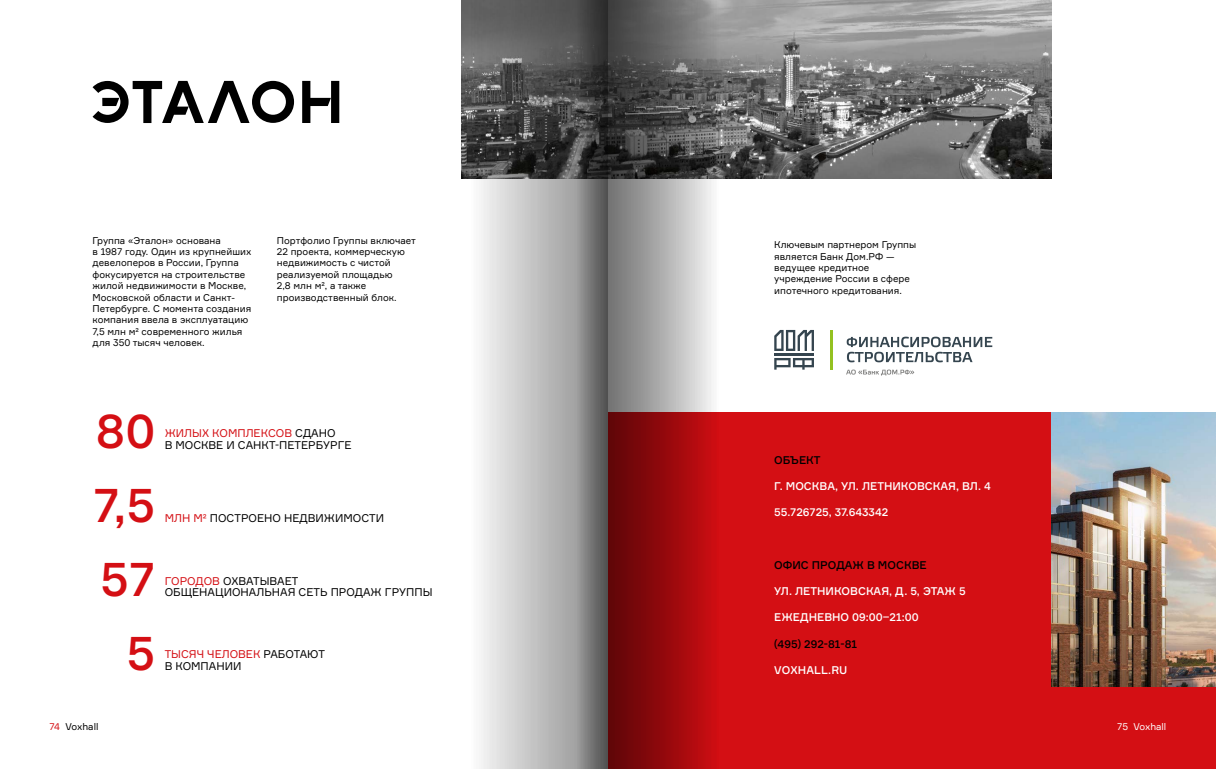
<style>
.page{position:relative;width:1216px;height:769px;background:#fff}
.page>*{position:absolute;margin:0;border:0;box-sizing:border-box;transform-origin:0 0}
.t1{font:500 47.25px "Formular";color:#d40f14}
.t2{font:10.94px/11.4px "Formular";color:#000}
.t3{font:500 10.94px "Formular";color:#fff}
.t4{font:500 10.94px "Formular";color:#000}
.t5{font:9.62px/11.4px "Formular";color:#000}
.t6{font:9.62px "Formular";color:#fff}
.s1{color:#d40f14}
</style>
<div class="page">
<div style="left:608px;top:687px;width:607px;height:82px;background:#d40f14"></div>
<svg style="left:93px;top:81px;width:246px;height:42px"></svg>
<img style="left:607px;top:0;width:444px;height:179px">
<div style="left:608px;top:413px;width:443px;height:356px;background:#d40f14"></div>
<img style="left:1051px;top:413px;width:164px;height:274px">
<svg style="left:846px;top:370px;width:68px;height:5px"></svg>
<svg style="left:846px;top:337px;width:146px;height:25px"></svg>
<hr style="left:830px;top:330px;width:2px;height:40px;background:#94c120">
<svg style="left:461px;top:0;width:96px;height:769px"></svg>
<svg style="left:557px;top:0;width:50px;height:769px"></svg>
<svg style="left:608px;top:0;width:220px;height:769px"></svg>
<p class="t5" style="left:93px;top:234px;width:160px">Группа «Эталон» основана<br>в 1987 году. Один из крупнейших девелоперов в России, Группа фокусируется на строительстве жилой недвижимости в Москве,<br>Московской области и Санкт-<br>Петербурге. С момента создания компания ввела в эксплуатацию<br>7,5 млн м2 современного жилья для 350 тысяч человек.</p>
<p class="t5" style="left:277px;top:234px;width:140px">Портфолио Группы включает<br>22 проекта, коммерческую недвижимость с чистой реализуемой площадью<br>2,8 млн м2, а также производственный блок.</p>
<p class="t5" style="left:774px;top:239px;width:143px">Ключевым партнером Группы является Банк Дом.РФ — ведущее кредитное учреждение России в сфере ипотечного кредитования.</p>
<h1 class="t1" style="left:96px;top:402px;width:61px">80</h1>
<p class="t2" style="left:165px;top:427px;width:188px"><span class="s1">ЖИЛЫХ КОМПЛЕКСОВ</span> СДАНО<br>В МОСКВЕ И САНКТ-ПЕТЕРБУРГЕ</p>
<h1 class="t1" style="left:93px;top:476px;width:64px">7,5</h1>
<p class="t2" style="left:165px;top:512px;width:221px"><span class="s1">МЛН М2</span> ПОСТРОЕНО НЕДВИЖИМОСТИ</p>
<h1 class="t1" style="left:100px;top:550px;width:57px">57</h1>
<p class="t2" style="left:165px;top:575px;width:269px"><span class="s1">ГОРОДОВ</span> ОХВАТЫВАЕТ<br>ОБЩЕНАЦИОНАЛЬНАЯ СЕТЬ ПРОДАЖ ГРУППЫ</p>
<h1 class="t1" style="left:127px;top:624px;width:30px">5</h1>
<p class="t2" style="left:165px;top:648px;width:162px"><span class="s1">ТЫСЯЧ ЧЕЛОВЕК</span> РАБОТАЮТ<br>В КОМПАНИИ</p>
<p class="t5" style="left:50px;top:720px;width:50px"><span class="s1">74</span> Voxhall</p>
<p class="t4" style="left:774px;top:453px;width:48px">ОБЪЕКТ</p>
<p class="t3" style="left:774px;top:479px;width:218px">Г. МОСКВА, УЛ. ЛЕТНИКОВСКАЯ, ВЛ. 4</p>
<p class="t3" style="left:774px;top:506px;width:116px">55.726725, 37.643342</p>
<p class="t4" style="left:774px;top:558px;width:154px">ОФИС ПРОДАЖ В МОСКВЕ</p>
<p class="t3" style="left:774px;top:584px;width:193px">УЛ. ЛЕТНИКОВСКАЯ, Д. 5, ЭТАЖ 5</p>
<p class="t3" style="left:774px;top:611px;width:146px">ЕЖЕДНЕВНО 09:00–21:00</p>
<p class="t4" style="left:774px;top:637px;width:84px">(495) 292-81-81</p>
<p class="t3" style="left:774px;top:663px;width:75px">VOXHALL.RU</p>
<p class="t6" style="left:1117px;top:720px;width:51px">75 Voxhall</p>
</div>
